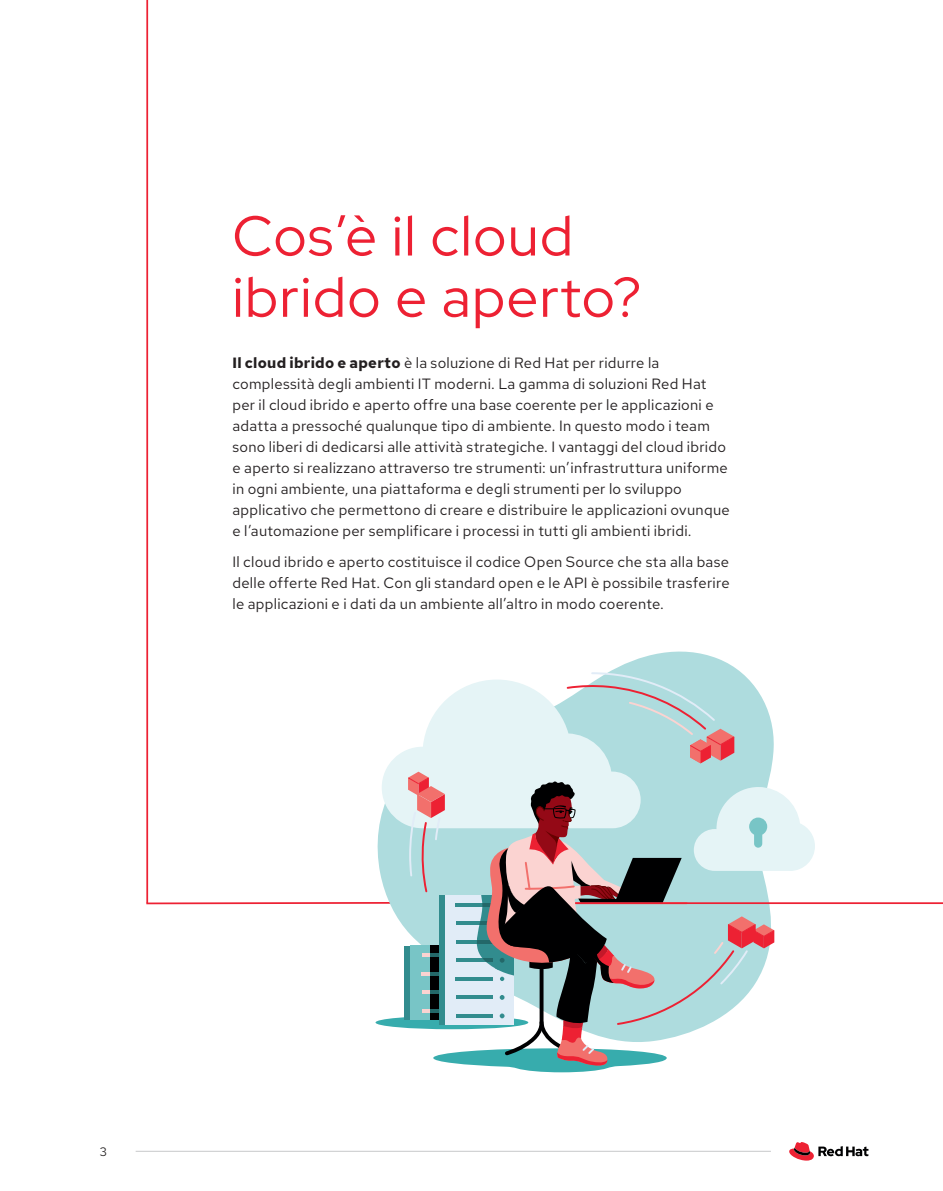
<style>
.page{position:relative;width:943px;height:1191px;background:#fff}
.page>*{position:absolute;margin:0;border:0;box-sizing:border-box;transform-origin:0 0}
.Copy{font:56px/61.2px "Red Hat Display";letter-spacing:.025em;color:#ed2133}
.Copy-2{font:14.88px/21px "Red Hat Text";letter-spacing:.02em;color:#231f20}
.t1{font:12.25px "Red Hat Text";color:#231f20}
.s1{font-weight:700}
</style>
<div class="page">
<hr style="left:0;top:0;width:1px;height:1191px;background:#ed2133">
<hr style="left:146px;top:0;width:2px;height:903px;background:#ed2133">
<svg style="left:611px;top:651px;width:128px;height:20px;fill:#aedcde"></svg>
<svg style="left:146px;top:671px;width:669px;height:401px"></svg>
<hr style="left:575px;top:902px;width:368px;height:2px;background:#ed2133">
<svg style="left:789px;top:1142px;width:79px;height:18px"></svg>
<hr style="left:136px;top:1150px;width:635px;height:1px;background:#c7c8ca">
<p class="Copy" style="left:232px;top:204px;width:410px">Cos’è il cloud ibrido e aperto?</p>
<p class="Copy-2" style="left:232px;top:352px;width:499px"><span class="s1">Il cloud ibrido e aperto</span> è la soluzione di Red Hat per ridurre la complessità degli ambienti IT moderni. La gamma di soluzioni Red Hat per il cloud ibrido e aperto offre una base coerente per le applicazioni e adatta a pressoché qualunque tipo di ambiente. In questo modo i team sono liberi di dedicarsi alle attività strategiche. I vantaggi del cloud ibrido e aperto si realizzano attraverso tre strumenti: un’infrastruttura uniforme in ogni ambiente, una piattaforma e degli strumenti per lo sviluppo applicativo che permettono di creare e distribuire le applicazioni ovunque e l’automazione per semplificare i processi in tutti gli ambienti ibridi.</p>
<p class="Copy-2" style="left:232px;top:550px;width:499px;text-align:justify">Il cloud ibrido e aperto costituisce il codice Open Source che sta alla base delle offerte Red Hat. Con gli standard open e le API è possibile trasferire le applicazioni e i dati da un ambiente all’altro in modo coerente.</p>
<p class="t1" style="left:100px;top:1144px;width:9px">3</p>
</div>
